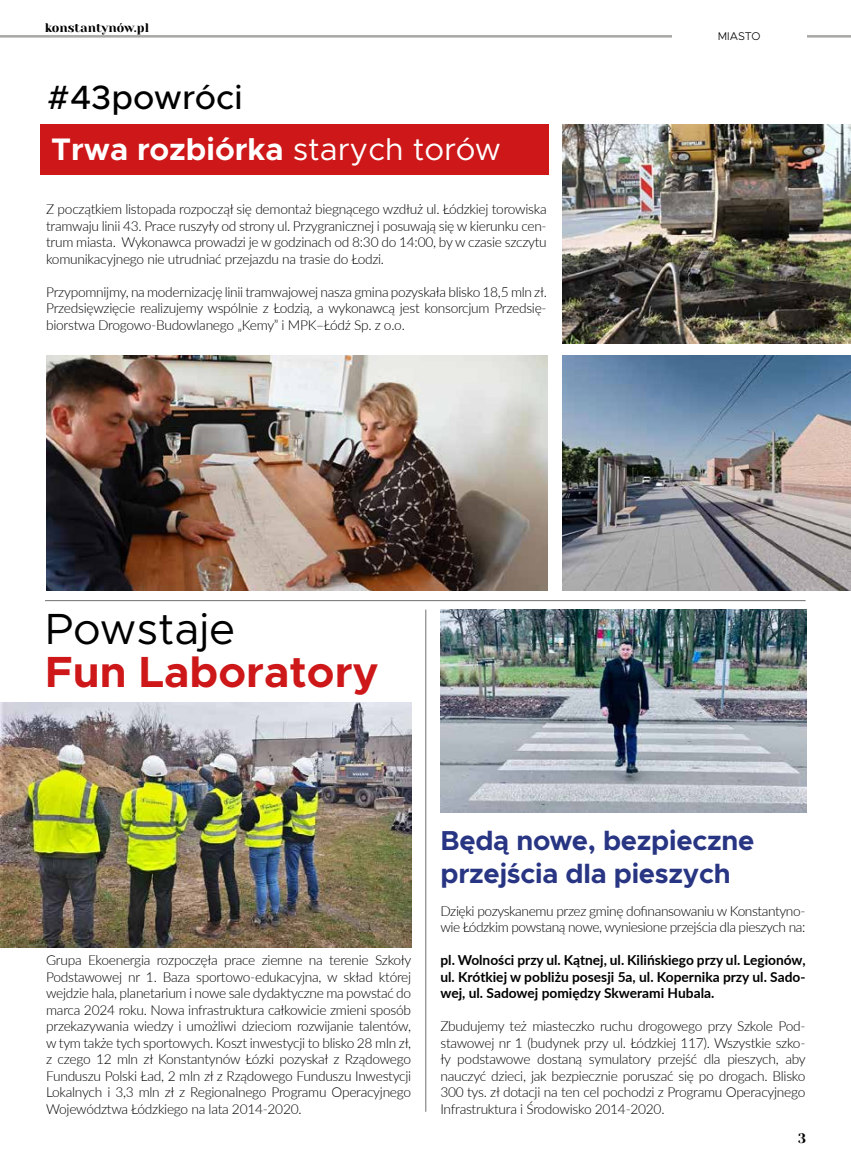
<style>
.page{position:relative;width:851px;height:1170px;background:#fff}
.page>*{position:absolute;margin:0;border:0;box-sizing:border-box;transform-origin:0 0}
.t1{font:700 43.75px "Metropolis";color:#cd1719}
.t2{font:43.75px "Metropolis";color:#000}
.t3{font:500 33.75px "Metropolis";color:#000}
.t4{font:700 31.25px "Metropolis";color:#fff}
.t5{font:700 27.5px/33px "Metropolis";letter-spacing:-.01em;color:#283583}
.t6{font:300 13.75px/16.5px "Lato";letter-spacing:-.025em;color:#000;text-align:justify}
.t7{font:700 13.75px/16.5px "Lato";color:#000;text-align:justify}
.t8{font:13.75px "Yeseva One";color:#000}
.t9{font:12.5px "Yeseva One";color:#000}
.t10{font:300 11.25px "Metropolis";color:#000}
.s1{font-weight:400}
</style>
<div class="page">
<hr style="left:0;top:35px;width:850px;height:3px;background:#a8a8a7">
<div style="left:40px;top:124px;width:508px;height:51px;background:#cd1719"></div>
<img style="left:562px;top:124px;width:288px;height:220px">
<div style="left:672px;top:31px;width:134px;height:11px;background:#fff"></div>
<hr style="left:45px;top:600px;width:760px;height:1px;background:#000">
<img style="left:46px;top:356px;width:501px;height:234px">
<img style="left:0;top:702px;width:411px;height:245px">
<hr style="left:425px;top:609px;width:1px;height:502px;background:#000">
<img style="left:562px;top:356px;width:288px;height:235px">
<img style="left:440px;top:609px;width:366px;height:203px">
<p class="t9" style="left:45px;top:20px;width:106px">konstantynów.pl</p>
<h2 class="t3" style="left:47px;top:77px;width:197px">#43powróci</h2>
<h3 class="t4" style="left:51px;top:130px;width:451px">Trwa rozbiórka <span class="s1">starych torów</span></h3>
<p class="t6" style="left:46px;top:200px;width:502px">Z początkiem listopada rozpoczął się demontaż biegnącego wzdłuż ul. Łódzkiej torowiska tramwaju linii 43. Prace ruszyły od strony ul. Przygranicznej i posuwają się w kierunku cen&shy;trum miasta. Wykonawca prowadzi je w godzinach od 8:30 do 14:00, by w czasie szczytu komunikacyjnego nie utrudniać przejazdu na trasie do Łodzi.</p>
<p class="t6" style="left:46px;top:283px;width:502px">Przypomnijmy, na modernizację linii tramwajowej nasza gmina pozyskała blisko 18,5 mln zł.<br>Przedsięwzięcie realizujemy wspólnie z Łodzią, a wykonawcą jest konsorcjum Przedsię&shy;biorstwa Drogowo-Budowlanego „Kemy” i MPK–Łódź Sp. z o.o.</p>
<h1 class="t2" style="left:45px;top:602px;width:192px">Powstaje</h1>
<h1 class="t1" style="left:45px;top:644px;width:335px">Fun Laboratory</h1>
<p class="t10" style="left:717px;top:29px;width:44px">MIASTO</p>
<p class="t6" style="left:46px;top:951px;width:367px">Grupa Ekoenergia rozpoczęła prace ziemne na terenie Szkoły Podstawowej nr 1. Baza sportowo-edukacyjna, w skład której wejdzie hala, planetarium i nowe sale dydaktyczne ma powstać do marca 2024 roku. Nowa infrastruktura całkowicie zmieni sposób przekazywania wiedzy i umożliwi dzieciom rozwijanie talentów, w tym także tych sportowych. Koszt inwestycji to blisko 28 mln zł, z czego 12 mln zł Konstantynów Łózki pozyskał z Rządowego Funduszu Polski Ład, 2 mln zł z Rządowego Funduszu Inwestycji Lokalnych i 3,3 mln zł z Regionalnego Programu Operacyjnego Województwa Łódzkiego na lata 2014-2020.</p>
<h3 class="t5" style="left:440px;top:823px;width:315px">Będą nowe, bezpieczne przejścia dla pieszych</h3>
<p class="t6" style="left:440px;top:902px;width:366px">Dzięki pozyskanemu przez gminę dofinansowaniu w Konstantyno&shy;wie Łódzkim powstaną nowe, wyniesione przejścia dla pieszych na:</p>
<p class="t7" style="left:440px;top:951px;width:366px">pl. Wolności przy ul. Kątnej, ul. Kilińskiego przy ul. Legionów, ul. Krótkiej w pobliżu posesji 5a, ul. Kopernika przy ul. Sado&shy;wej, ul. Sadowej pomiędzy Skwerami Hubala.</p>
<p class="t6" style="left:440px;top:1017px;width:367px">Zbudujemy też miasteczko ruchu drogowego przy Szkole Pod&shy;stawowej nr 1 (budynek przy ul. Łódzkiej 117). Wszystkie szko&shy;ły podstawowe dostaną symulatory przejść dla pieszych, aby nauczyć dzieci, jak bezpiecznie poruszać się po drogach. Blisko 300 tys. zł dotacji na ten cel pochodzi z Programu Operacyjnego Infrastruktura i Środowisko 2014-2020.</p>
<p class="t8" style="left:798px;top:1129px;width:10px">3</p>
</div>
